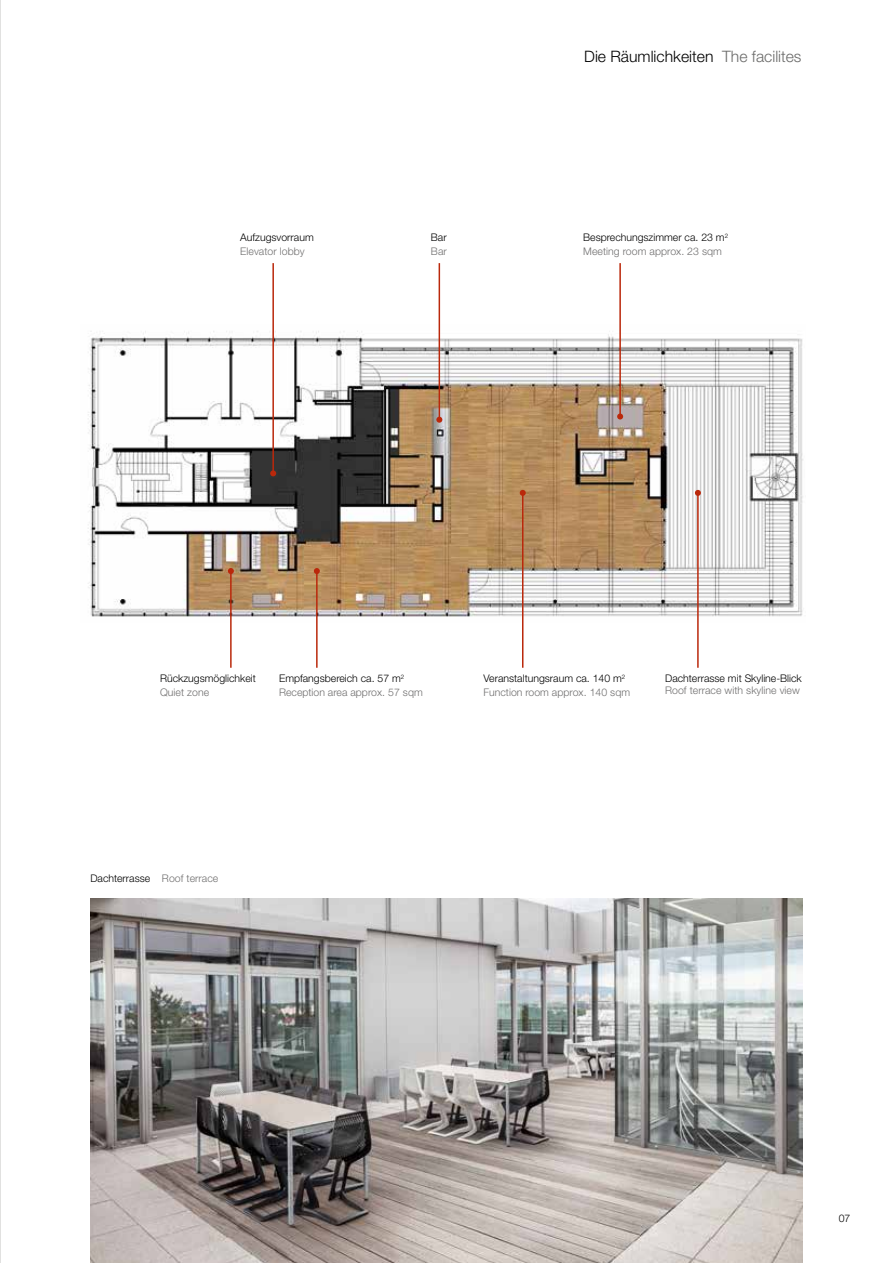
<style>
.page{position:relative;width:893px;height:1263px;background:#fff}
.page>*{position:absolute;margin:0;border:0;box-sizing:border-box;transform-origin:0 0}
.t1{font:300 15.75px "Helvetica Neue LT Pro";color:#000}
.t2{font:300 10.5px/13.5px "Helvetica Neue LT Pro";color:#000}
.t3{font:300 10.5px/13.5px "Helvetica Neue LT Pro";letter-spacing:.005em;color:#706f6f}
.s1{color:#6b6b6a}
.s2{color:#706f6f}
.s3{color:#000}
</style>
<div class="page">
<img style="left:90px;top:898px;width:712px;height:365px">
<img style="left:88px;top:324px;width:715px;height:299px">
<hr style="left:230px;top:571px;width:2px;height:97px;background:#ba280b">
<svg style="left:228px;top:568px;width:6px;height:6px"></svg>
<hr style="left:316px;top:571px;width:2px;height:97px;background:#ba280b">
<svg style="left:314px;top:568px;width:6px;height:6px"></svg>
<hr style="left:522px;top:493px;width:1px;height:175px;background:#ba280b">
<svg style="left:520px;top:490px;width:6px;height:6px"></svg>
<hr style="left:697px;top:493px;width:2px;height:175px;background:#ba280b">
<svg style="left:695px;top:490px;width:6px;height:6px"></svg>
<hr style="left:439px;top:263px;width:1px;height:157px;background:#ba280b">
<svg style="left:436px;top:417px;width:6px;height:6px"></svg>
<hr style="left:272px;top:263px;width:2px;height:210px;background:#ba280b">
<svg style="left:270px;top:470px;width:6px;height:6px"></svg>
<hr style="left:619px;top:263px;width:2px;height:153px;background:#ba280b">
<svg style="left:617px;top:413px;width:6px;height:6px"></svg>
<hr style="left:0;top:0;width:1px;height:1263px;background:#e0e0df">
<p class="t2" style="left:240px;top:231px;width:75px">Aufzugsvorraum</p>
<p class="t3" style="left:240px;top:244px;width:66px">Elevator lobby</p>
<p class="t2" style="left:431px;top:231px;width:17px">Bar</p>
<p class="t3" style="left:431px;top:244px;width:17px">Bar</p>
<h1 class="t1" style="left:584px;top:47px;width:219px">Die Räumlichkeiten <span class="s1">The facilites</span></h1>
<p class="t2" style="left:583px;top:231px;width:146px">Besprechungszimmer ca. 23 m<sup>2<br></sup><span class="s2">Meeting room approx. 23 sqm</span></p>
<p class="t2" style="left:160px;top:672px;width:97px">Rückzugsmöglichkeit</p>
<p class="t3" style="left:160px;top:685px;width:51px">Quiet zone</p>
<p class="t3" style="left:279px;top:672px;width:145px"><span class="s3">Empfangsbereich ca. 57 m</span><sup>2<br></sup>Reception area approx. 57 sqm</p>
<p class="t2" style="left:665px;top:672px;width:138px">Dachterrasse mit Skyline-Blick</p>
<p class="t2" style="left:484px;top:672px;width:148px">Veranstaltungsraum ca. 140 m<sup>2<br></sup><span class="s2">Function room approx. 140 sqm</span></p>
<p class="t3" style="left:665px;top:684px;width:136px">Roof terrace with skyline view</p>
<p class="t2" style="left:90px;top:871px;width:129px">Dachterrasse <span class="s2">Roof terrace</span></p>
<p class="t2" style="left:839px;top:1211px;width:13px">07</p>
</div>
